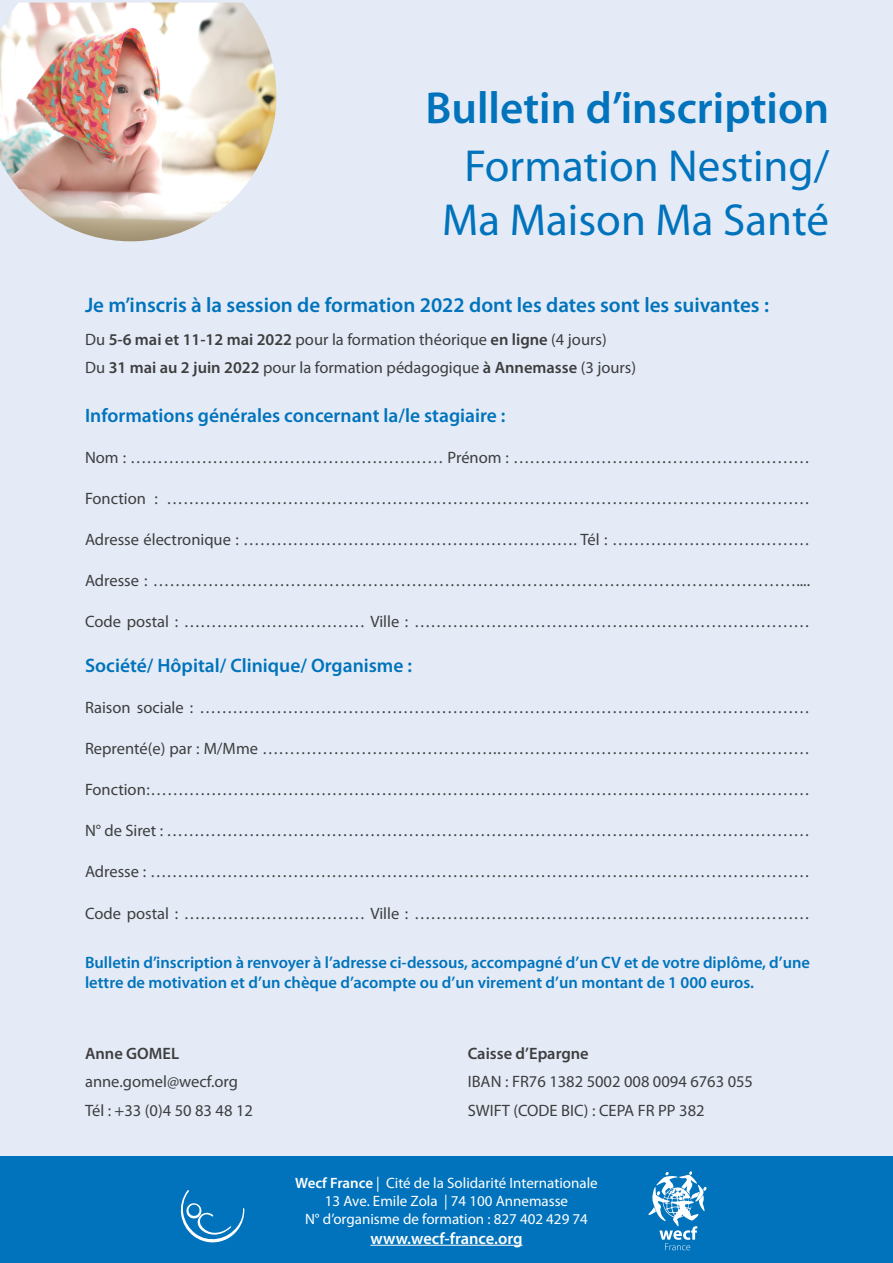
<style>
.page{position:relative;width:893px;height:1263px;background:#e4ebf6}
.page>*{position:absolute;margin:0;border:0;box-sizing:border-box;transform-origin:0 0}
.Gros_titre{font:45px/54px "Myriad Pro";color:#0073bc;text-align:center}
.Gros_titre-2{font:600 45px "Myriad Pro";color:#0073bc}
.sous-titres_bleus{font:600 21px "Myriad Pro";color:#0073bc}
.sous-titres_bleus-2{font:600 19.5px "Myriad Pro";color:#0073bc}
.Texte{font:16.5px "Myriad Pro";color:#3e3e3f}
.sous-titres_bleus-3{font:600 16.5px/19.8px "Myriad Pro";color:#0073bc}
.Texte-2{font:600 16.5px "Myriad Pro";color:#3e3e3f}
.Texte-3{font:600 16.5px "Myriad Pro";color:#fff}
.t1{font:15px "Myriad Pro";color:#fff}
.s1{font-weight:600}
</style>
<div class="page">
<div style="left:0;top:1157px;width:893px;height:106px;background:#0073bc"></div>
<svg style="left:648px;top:1171px;width:58px;height:79px"></svg>
<svg style="left:180px;top:1190px;width:64px;height:53px"></svg>
<img style="left:0;top:3px;width:276px;height:238px">
<hr style="left:370px;top:1245px;width:153px;height:1px;background:#fff">
<p class="Gros_titre-2" style="left:425px;top:79px;width:405px">Bulletin d’inscription</p>
<p class="Gros_titre" style="left:442px;top:138px;width:389px">Formation Nesting/<br>Ma Maison Ma Santé</p>
<p class="sous-titres_bleus" style="left:85px;top:292px;width:685px">Je m’inscris à la session de formation 2022 dont les dates sont les suivantes :</p>
<p class="Texte" style="left:85px;top:329px;width:523px">Du <span class="s1">5-6 mai et 11-12 mai 2022</span> pour la formation théorique <span class="s1">en ligne</span> (4 jours)</p>
<p class="Texte" style="left:85px;top:357px;width:553px">Du <span class="s1">31 mai au 2 juin 2022</span> pour la formation pédagogique <span class="s1">à Annemasse</span> (3 jours)</p>
<p class="sous-titres_bleus-2" style="left:85px;top:403px;width:422px">Informations générales concernant la/le stagiaire :</p>
<p class="Texte" style="left:85px;top:447px;width:726px">Nom : ………………………………………………… Prénom : ………………………………………………</p>
<p class="Texte" style="left:85px;top:489px;width:726px">Fonction : ………………………………………………………………………………………………………</p>
<p class="Texte" style="left:85px;top:530px;width:726px">Adresse électronique : ……………………………………………………. Tél : ………………………………</p>
<p class="Texte" style="left:85px;top:571px;width:726px">Adresse : ………………………………………………………………………………………………………....</p>
<p class="Texte" style="left:85px;top:612px;width:726px">Code postal : …………………………… Ville : ………………………………………………………………</p>
<p class="sous-titres_bleus-2" style="left:85px;top:653px;width:329px">Société/ Hôpital/ Clinique/ Organisme :</p>
<p class="Texte" style="left:85px;top:697px;width:726px">Raison sociale : …………………………………………………………………………………………………</p>
<p class="Texte" style="left:85px;top:738px;width:726px">Reprenté(e) par : M/Mme …………………………………….…………………………………………………</p>
<p class="Texte" style="left:85px;top:780px;width:726px">Fonction : …………………………………………………………………………………………………………</p>
<p class="Texte" style="left:85px;top:821px;width:726px">N° de Siret : ………………………………………………………………………………………………………</p>
<p class="Texte" style="left:85px;top:862px;width:726px">Adresse : …………………………………………………………………………………………………………</p>
<p class="Texte" style="left:85px;top:903px;width:726px">Code postal : …………………………… Ville : ………………………………………………………………</p>
<p class="sous-titres_bleus-3" style="left:85px;top:952px;width:726px">Bulletin d’inscription à renvoyer à l’adresse ci-dessous, accompagné d’un CV et de votre diplôme, d’une lettre de motivation et d’un chèque d’acompte ou d’un virement d’un montant de 1 000 euros.</p>
<p class="Texte-2" style="left:85px;top:1043px;width:96px">Anne GOMEL</p>
<p class="Texte" style="left:85px;top:1072px;width:155px">anne.gomel@wecf.org</p>
<p class="Texte" style="left:85px;top:1100px;width:169px">Tél : +33 (0)4 50 83 48 12</p>
<p class="Texte-2" style="left:468px;top:1043px;width:123px">Caisse d’Epargne</p>
<p class="Texte" style="left:468px;top:1072px;width:287px">IBAN : FR76 1382 5002 008 0094 6763 055</p>
<p class="Texte" style="left:468px;top:1100px;width:238px">SWIFT (CODE BIC) : CEPA FR PP 382</p>
<p class="t1" style="left:295px;top:1173px;width:304px"><span class="s1">Wecf France</span> | Cité de la Solidarité Internationale</p>
<p class="t1" style="left:325px;top:1191px;width:245px">13 Ave. Emile Zola | 74 100 Annemasse</p>
<p class="t1" style="left:305px;top:1209px;width:284px">N° d’organisme de formation : 827 402 429 74</p>
<p class="Texte-3" style="left:370px;top:1227px;width:154px">www.wecf-france.org</p>
</div>
